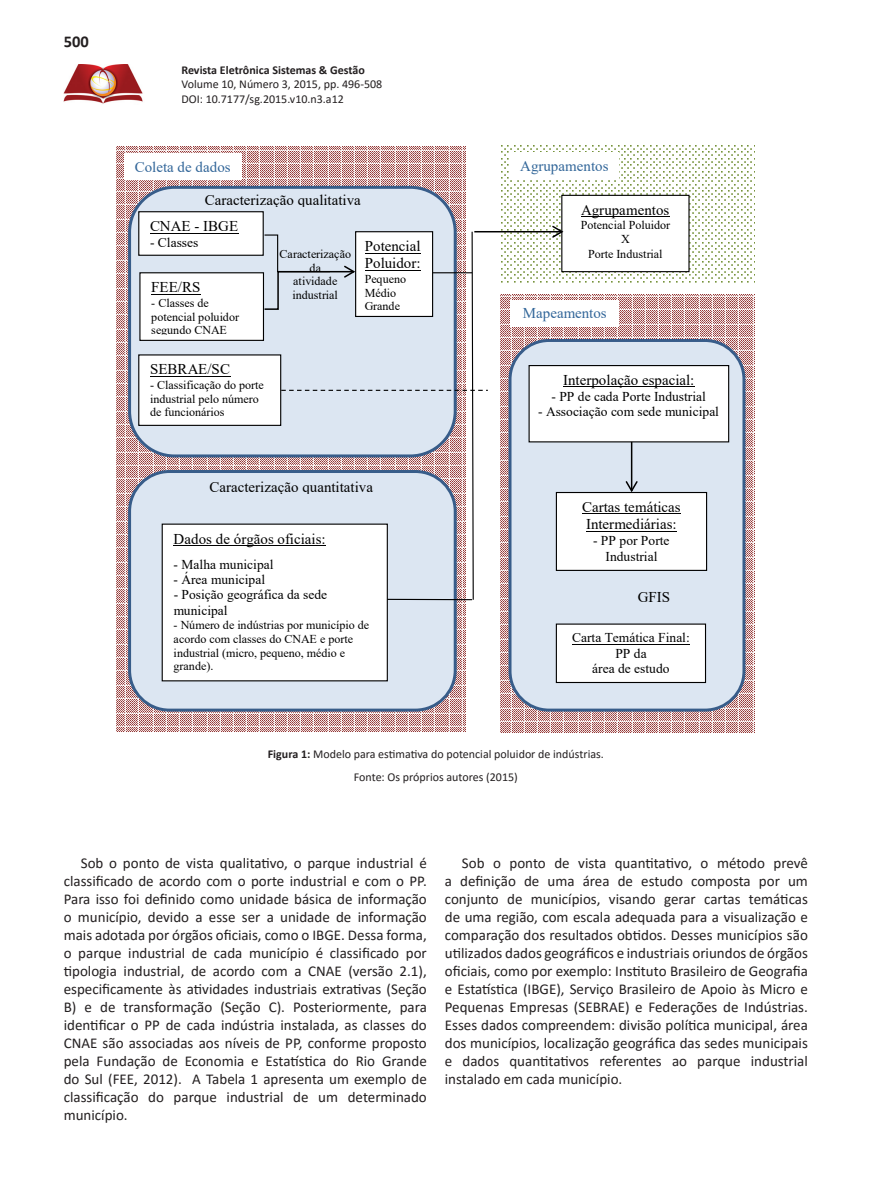
<style>
.page{position:relative;width:893px;height:1191px;background:#fff}
.page>*{position:absolute;margin:0;border:0;box-sizing:border-box;transform-origin:0 0}
.t1{font:700 16.5px "Calibri";color:#231f20}
.CORPO_DO_TEXTO{font:15px/18px "Calibri";color:#231f20;text-align:justify}
.t2{font:14.85px/17.2px "Times New Roman";color:#000}
.t3{font:14.85px "Times New Roman";color:#326699}
.t4{font:13.5px/15.5px "Times New Roman";color:#000;text-align:center}
.t5{font:12px/13.8px "Times New Roman";letter-spacing:.005em;color:#000}
.FIGURA_-_TÍTULO_E_FO{font:12px/14.4px "Calibri";color:#231f20}
.t6{font:700 12px "Calibri";color:#231f20}
.s1{font-weight:700}
</style>
<div class="page">
<img style="left:64px;top:65px;width:79px;height:39px">
<svg style="left:501px;top:294px;width:254px;height:439px;background:#cca3a2"></svg>
<svg style="left:501px;top:145px;width:254px;height:138px"></svg>
<svg style="left:117px;top:146px;width:348px;height:585px;background:#cea5a4"></svg>
<div style="left:128px;top:470px;width:329px;height:241px;background:#dce6f2;border:3px solid #385d8a;border-radius:40px"></div>
<div style="left:508px;top:339px;width:237px;height:372px;background:#dce6f2;border:3px solid #385d8a;border-radius:39px"></div>
<div style="left:128px;top:186px;width:329px;height:271px;background:#dce6f2;border:3px solid #385d8a;border-radius:45px"></div>
<div style="left:138px;top:211px;width:126px;height:45px;background:#fff;border:1px solid #000"></div>
<img style="left:139px;top:218px;width:124px;height:31px">
<hr style="left:150px;top:233px;width:88px;height:1px;background:#000">
<div style="left:140px;top:273px;width:123px;height:67px;background:#fff"></div>
<div style="left:139px;top:272px;width:125px;height:69px;border:1px solid #000"></div>
<img style="left:200px;top:279px;width:63px;height:55px">
<hr style="left:151px;top:294px;width:49px;height:1px;background:#000">
<div style="left:139px;top:355px;width:142px;height:70px;background:#fff"></div>
<div style="left:138px;top:354px;width:143px;height:72px;border:1px solid #000"></div>
<img style="left:139px;top:361px;width:92px;height:58px">
<hr style="left:150px;top:376px;width:80px;height:1px;background:#000">
<div style="left:162px;top:524px;width:225px;height:157px;background:#fff"></div>
<div style="left:162px;top:523px;width:226px;height:158px;border:1px solid #000"></div>
<img style="left:163px;top:530px;width:224px;height:145px">
<hr style="left:174px;top:545px;width:152px;height:1px;background:#000">
<div style="left:562px;top:195px;width:127px;height:77px;background:#fff"></div>
<div style="left:561px;top:195px;width:129px;height:77px;border:1px solid #000"></div>
<img style="left:562px;top:201px;width:108px;height:65px">
<hr style="left:581px;top:216px;width:88px;height:1px;background:#000">
<hr style="left:474px;top:231px;width:88px;height:1px;background:#000">
<svg style="left:551px;top:224px;width:14px;height:15px"></svg>
<div style="left:529px;top:365px;width:200px;height:77px;background:#fff"></div>
<div style="left:528px;top:365px;width:201px;height:77px;border:1px solid #000"></div>
<img style="left:694px;top:371px;width:34px;height:65px">
<hr style="left:563px;top:386px;width:131px;height:1px;background:#000">
<div style="left:556px;top:492px;width:151px;height:78px;background:#fff"></div>
<div style="left:556px;top:492px;width:151px;height:79px;border:1px solid #000"></div>
<img style="left:557px;top:498px;width:149px;height:66px">
<hr style="left:582px;top:513px;width:99px;height:1px;background:#000">
<hr style="left:586px;top:531px;width:91px;height:1px;background:#000">
<hr style="left:631px;top:442px;width:1px;height:49px;background:#000">
<svg style="left:624px;top:480px;width:15px;height:14px"></svg>
<svg style="left:263px;top:231px;width:225px;height:370px"></svg>
<div style="left:556px;top:624px;width:149px;height:58px;background:#fff"></div>
<div style="left:556px;top:623px;width:150px;height:60px;border:1px solid #000"></div>
<img style="left:557px;top:630px;width:148px;height:46px">
<hr style="left:572px;top:643px;width:118px;height:1px;background:#000">
<img style="left:263px;top:478px;width:131px;height:15px">
<div style="left:124px;top:153px;width:117px;height:26px;background:#fff"></div>
<div style="left:510px;top:152px;width:109px;height:27px;background:#fff"></div>
<div style="left:511px;top:300px;width:108px;height:26px;background:#fff"></div>
<p class="t1" style="left:64px;top:30px;width:27px">500</p>
<p class="t6" style="left:181px;top:61px;width:185px">Revista Eletrônica Sistemas &amp; Gestão</p>
<p class="FIGURA_-_TÍTULO_E_FO" style="left:181px;top:77px;width:202px">Volume 10, Número 3, 2015, pp. 496-508<br>DOI: 10.7177/sg.2015.v10.n3.a12</p>
<p class="t3" style="left:135px;top:157px;width:98px">Coleta de dados</p>
<p class="t3" style="left:520px;top:155px;width:90px">Agrupamentos</p>
<p class="t2" style="left:205px;top:191px;width:158px">Caracterização qualitativa</p>
<p class="t2" style="left:150px;top:217px;width:90px">CNAE - IBGE</p>
<p class="t4" style="left:150px;top:234px;width:50px">- Classes</p>
<p class="t2" style="left:151px;top:278px;width:50px">FEE/RS</p>
<p class="t5" style="left:151px;top:295px;width:89px">- Classes de potencial poluidor segundo CNAE</p>
<p class="t2" style="left:150px;top:360px;width:82px">SEBRAE/SC</p>
<p class="t5" style="left:150px;top:378px;width:115px">- Classificação do porte industrial pelo número de funcionários</p>
<p class="t5" style="left:280px;top:246px;width:73px;text-align:center">Caracterização da<br>atividade industrial</p>
<p class="t2" style="left:365px;top:237px;width:58px">Potencial<br>Poluidor:</p>
<p class="t5" style="left:365px;top:271px;width:43px">Pequeno<br>Médio<br>Grande</p>
<p class="t2" style="left:209px;top:477px;width:165px">Caracterização quantitativa</p>
<p class="t2" style="left:174px;top:529px;width:153px">Dados de órgãos oficiais:</p>
<p class="t4" style="left:174px;top:556px;width:101px">- Malha municipal</p>
<p class="t4" style="left:174px;top:571px;width:93px">- Área municipal</p>
<p class="t4" style="left:174px;top:587px;width:155px;text-align:left">- Posição geográfica da sede municipal</p>
<p class="t5" style="left:174px;top:618px;width:197px">- Número de indústrias por município de acordo com classes do CNAE e porte industrial (micro, pequeno, médio e grande).</p>
<p class="t2" style="left:581px;top:201px;width:90px">Agrupamentos</p>
<p class="t5" style="left:581px;top:218px;width:91px;text-align:center">Potencial Poluidor<br>X<br>Porte Industrial</p>
<p class="t3" style="left:523px;top:302px;width:85px">Mapeamentos</p>
<p class="t2" style="left:563px;top:371px;width:133px">Interpolação espacial:</p>
<p class="t4" style="left:552px;top:388px;width:156px">- PP de cada Porte Industrial</p>
<p class="t4" style="left:538px;top:404px;width:182px">- Associação com sede municipal</p>
<p class="t2" style="left:582px;top:498px;width:100px">Cartas temáticas<br>Intermediárias:</p>
<p class="t4" style="left:593px;top:532px;width:78px">- PP por Porte<br>Industrial</p>
<p class="t2" style="left:638px;top:587px;width:34px">GFIS</p>
<p class="t4" style="left:572px;top:629px;width:119px">Carta Temática Final:<br>PP da<br>área de estudo</p>
<p class="FIGURA_-_TÍTULO_E_FO" style="left:268px;top:746px;width:338px"><span class="s1">Figura 1:</span> Modelo para estimativa do potencial poluidor de indústrias.</p>
<p class="FIGURA_-_TÍTULO_E_FO" style="left:354px;top:769px;width:165px">Fonte: Os próprios autores (2015)</p>
<p class="CORPO_DO_TEXTO" style="left:64px;top:854px;width:365px;text-indent:17px">Sob o ponto de vista qualitativo, o parque industrial é classificado de acordo com o porte industrial e com o PP.<br>Para isso foi definido como unidade básica de informação o município, devido a esse ser a unidade de informação mais adotada por órgãos oficiais, como o IBGE. Dessa forma, o parque industrial de cada município é classificado por tipologia industrial, de acordo com a CNAE (versão 2.1), especificamente às atividades industriais extrativas (Seção B) e de transformação (Seção C). Posteriormente, para identificar o PP de cada indústria instalada, as classes do CNAE são associadas aos níveis de PP, conforme proposto pela Fundação de Economia e Estatística do Rio Grande do Sul (FEE, 2012). A Tabela 1 apresenta um exemplo de classificação do parque industrial de um determinado município.</p>
<p class="CORPO_DO_TEXTO" style="left:445px;top:854px;width:365px;text-indent:17px">Sob o ponto de vista quantitativo, o método prevê a definição de uma área de estudo composta por um conjunto de municípios, visando gerar cartas temáticas de uma região, com escala adequada para a visualização e comparação dos resultados obtidos. Desses municípios são utilizados dados geográficos e industriais oriundos de órgãos oficiais, como por exemplo: Instituto Brasileiro de Geografia e Estatística (IBGE), Serviço Brasileiro de Apoio às Micro e Pequenas Empresas (SEBRAE) e Federações de Indústrias.<br>Esses dados compreendem: divisão política municipal, área dos municípios, localização geográfica das sedes municipais e dados quantitativos referentes ao parque industrial instalado em cada município.</p>
</div>
